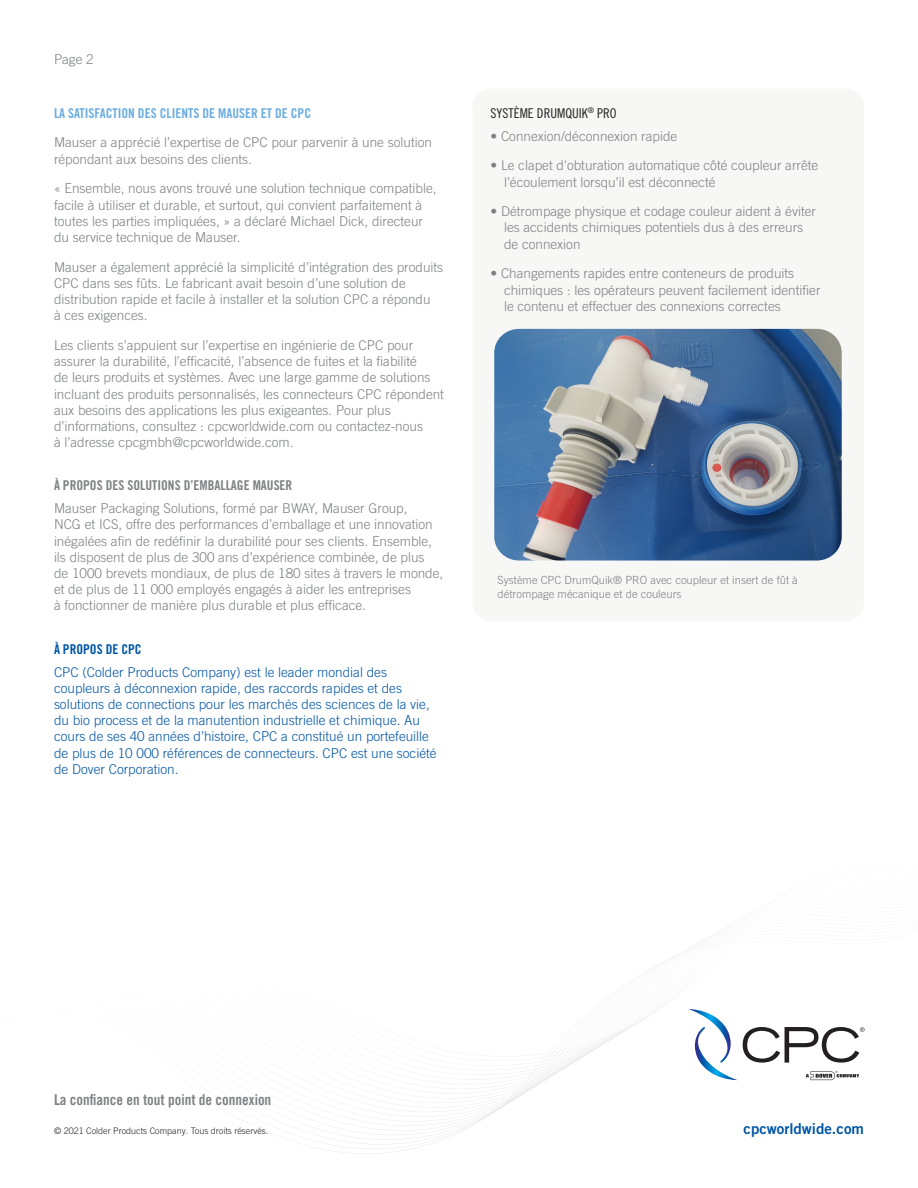
<style>
.page{position:relative;width:918px;height:1188px;background:#fff}
.page>*{position:absolute;margin:0;border:0;box-sizing:border-box;transform-origin:0 0}
.t1{font:15px "Trade Gothic LT Pro Bd Cn 20";color:#7e8083}
.t2{font:15px "Trade Gothic LT Pro Bd 2";color:#0155a5}
.bullet_-_table_copy{font:300 13.5px/16.2px "Trade Gothic LT Pro";color:#7e8083}
.t3{font:300 13.5px/16.2px "Trade Gothic LT Pro";color:#0155a5}
.t4{font:13.5px "Trade Gothic LT Pro Bd Cn 20";color:#6caddf}
.Paragraph_header{font:13.5px "Trade Gothic LT Pro Bd Cn 20";color:#7e8083}
.Paragraph_header-2{font:13.5px "Trade Gothic LT Pro Cn 18";color:#231f20}
.Paragraph_header-3{font:13.5px "Trade Gothic LT Pro Bd Cn 20";color:#0155a5}
.t5{font:300 11.25px/13.5px "Trade Gothic LT Pro";color:#7e8083}
.t6{font:300 9px "Trade Gothic LT Pro";color:#231f20}
</style>
<div class="page">
<svg style="left:294px;top:964px;width:538px;height:190px"></svg>
<svg style="left:688px;top:1009px;width:177px;height:71px"></svg>
<div style="left:472px;top:89px;width:392px;height:532px;background:#f7f7f5;border-radius:18px"></div>
<img style="left:494px;top:329px;width:348px;height:232px">
<p class="bullet_-_table_copy" style="left:54px;top:51px;width:41px">Page 2</p>
<p class="t4" style="left:54px;top:105px;width:259px">LA SATISFACTION DES CLIENTS DE MAUSER ET DE CPC</p>
<p class="bullet_-_table_copy" style="left:54px;top:134px;width:380px">Mauser a apprécié l’expertise de CPC pour parvenir à une solution répondant aux besoins des clients.</p>
<p class="bullet_-_table_copy" style="left:54px;top:180px;width:384px">« Ensemble, nous avons trouvé une solution technique compatible, facile à utiliser et durable, et surtout, qui convient parfaitement à toutes les parties impliquées, » a déclaré Michael Dick, directeur du service technique de Mauser.</p>
<p class="bullet_-_table_copy" style="left:54px;top:259px;width:391px">Mauser a également apprécié la simplicité d’intégration des produits CPC dans ses fûts. Le fabricant avait besoin d’une solution de distribution rapide et facile à installer et la solution CPC a répondu<br>à ces exigences.</p>
<p class="bullet_-_table_copy" style="left:54px;top:337px;width:392px">Les clients s’appuient sur l’expertise en ingénierie de CPC pour assurer la durabilité, l’efficacité, l’absence de fuites et la fiabilité<br>de leurs produits et systèmes. Avec une large gamme de solutions incluant des produits personnalisés, les connecteurs CPC répondent aux besoins des applications les plus exigeantes. Pour plus d’informations, consultez : cpcworldwide.com ou contactez-nous<br>à l’adresse cpcgmbh@cpcworldwide.com.</p>
<p class="Paragraph_header" style="left:54px;top:477px;width:240px">À PROPOS DES SOLUTIONS D’EMBALLAGE MAUSER</p>
<p class="bullet_-_table_copy" style="left:54px;top:500px;width:391px">Mauser Packaging Solutions, formé par BWAY, Mauser Group,<br>NCG et ICS, offre des performances d’emballage et une innovation inégalées afin de redéfinir la durabilité pour ses clients. Ensemble, ils disposent de plus de 300 ans d’expérience combinée, de plus<br>de 1000 brevets mondiaux, de plus de 180 sites à travers le monde, et de plus de 11 000 employés engagés à aider les entreprises<br>à fonctionner de manière plus durable et plus efficace.</p>
<p class="Paragraph_header-3" style="left:54px;top:641px;width:89px">À PROPOS DE CPC</p>
<p class="t3" style="left:54px;top:664px;width:384px">CPC (Colder Products Company) est le leader mondial des coupleurs à déconnexion rapide, des raccords rapides et des solutions de connections pour les marchés des sciences de la vie, du bio process et de la manutention industrielle et chimique. Au cours de ses 40 années d’histoire, CPC a constitué un portefeuille de plus de 10 000 références de connecteurs. CPC est une société de Dover Corporation.</p>
<p class="Paragraph_header-2" style="left:490px;top:105px;width:128px">SYSTÈME DRUMQUIK<sup>®</sup> PRO</p>
<p class="bullet_-_table_copy" style="left:491px;top:128px;width:188px">• Connexion/déconnexion rapide</p>
<p class="bullet_-_table_copy" style="left:504px;top:157px;width:316px;text-indent:-14px">• Le clapet d'obturation automatique côté coupleur arrête l’écoulement lorsqu’il est déconnecté</p>
<p class="bullet_-_table_copy" style="left:504px;top:203px;width:314px;text-indent:-14px">• Détrompage physique et codage couleur aident à éviter les accidents chimiques potentiels dus à des erreurs de connexion</p>
<p class="bullet_-_table_copy" style="left:504px;top:265px;width:318px;text-indent:-14px">• Changements rapides entre conteneurs de produits chimiques : les opérateurs peuvent facilement identifier le contenu et effectuer des connexions correctes</p>
<p class="t5" style="left:498px;top:574px;width:302px">Système CPC DrumQuik® PRO avec coupleur et insert de fût à détrompage mécanique et de couleurs</p>
<p class="t1" style="left:54px;top:1091px;width:219px">La confiance en tout point de connexion</p>
<p class="t6" style="left:54px;top:1125px;width:216px">© 2021 Colder Products Company. Tous droits réservés.</p>
<p class="t2" style="left:744px;top:1119px;width:122px">cpcworldwide.com</p>
</div>
